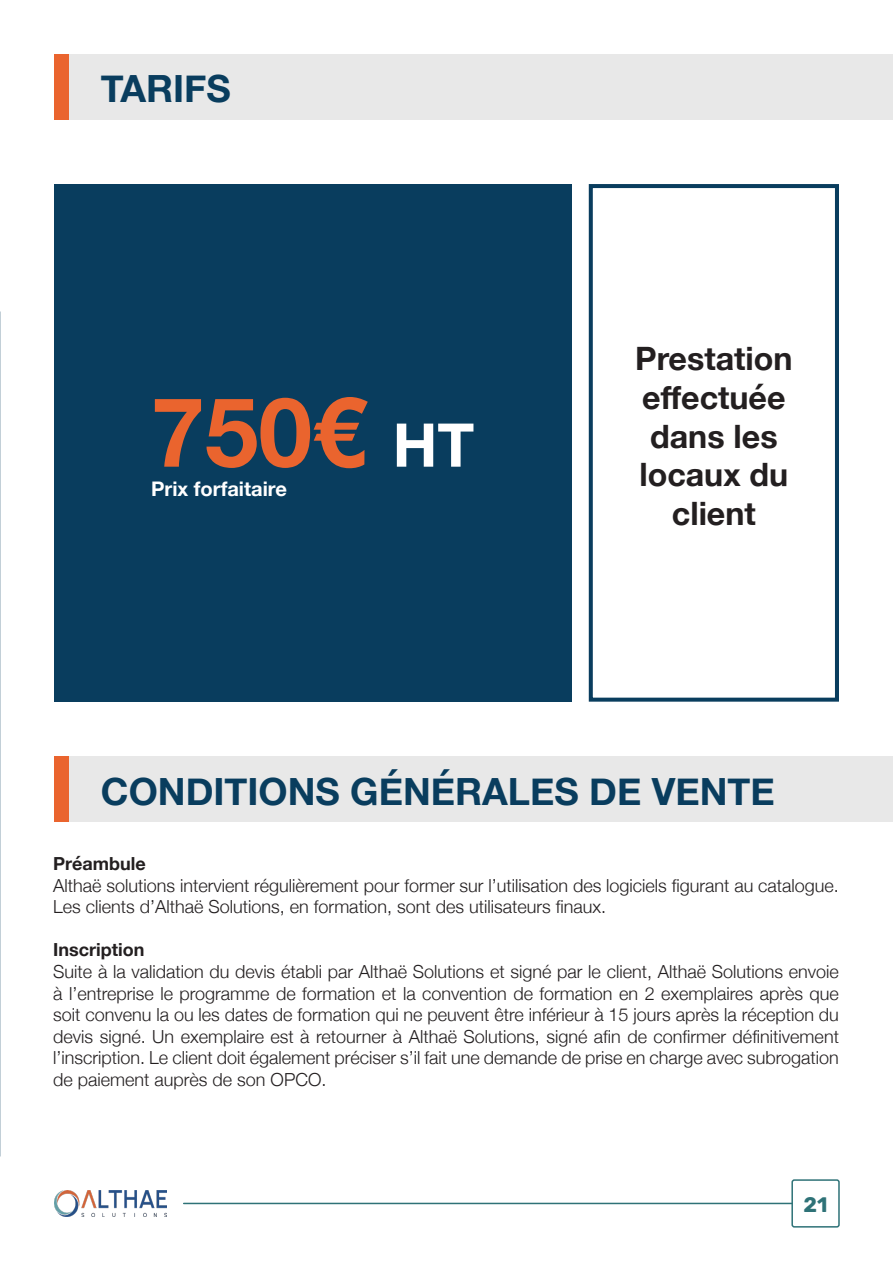
<style>
.page{position:relative;width:893px;height:1263px;background:#fff}
.page>*{position:absolute;margin:0;border:0;box-sizing:border-box;transform-origin:0 0}
.t1{font:700 96.6px "Helvetica Neue";color:#ea642e}
.t2{font:700 37.5px "Helvetica Neue";color:#093d5e}
.t3{font:700 32.25px/38.5px "Helvetica Neue";color:#231f20}
.t4{font:700 21px "Rubik";color:#2e7277}
.Corps_de_Texte{font:700 20.1px "Helvetica Neue";color:#fff}
.t5{font:300 18px/21.6px "Helvetica Neue";color:#231f20}
.t6{font:700 18px "Helvetica Neue";color:#231f20}
.s1{font-size:60.3px;color:#fff}
</style>
<div class="page">
<div style="left:791px;top:1179px;width:49px;height:48px;border:2px solid #2e7277;border-radius:2px"></div>
<hr style="left:184px;top:1203px;width:608px;height:1px;background:#2e7277">
<div style="left:54px;top:54px;width:839px;height:65px;background:#e8e8e8"></div>
<div style="left:54px;top:54px;width:14px;height:65px;background:#ea642e"></div>
<img style="left:54px;top:1191px;width:112px;height:25px">
<hr style="left:0;top:54px;width:1px;height:257px;background:#e8e8e8">
<div style="left:54px;top:757px;width:839px;height:65px;background:#e8e8e8"></div>
<div style="left:54px;top:757px;width:14px;height:65px;background:#ea642e"></div>
<div style="left:54px;top:184px;width:517px;height:517px;background:#093d5e"></div>
<div style="left:589px;top:184px;width:250px;height:518px;border:4px solid #093d5e"></div>
<h2 class="t2" style="left:101px;top:59px;width:131px">TARIFS</h2>
<p class="t1" style="left:151px;top:356px;width:325px">750€ <span class="s1">HT</span></p>
<p class="Corps_de_Texte" style="left:151px;top:473px;width:137px">Prix forfaitaire</p>
<p class="t3" style="left:635px;top:340px;width:159px">Prestation effectuée dans les</p>
<p class="t3" style="left:639px;top:456px;width:150px;text-align:center">locaux du client</p>
<h2 class="t2" style="left:101px;top:762px;width:675px">CONDITIONS GÉNÉRALES DE VENTE</h2>
<p class="t6" style="left:53px;top:849px;width:94px">Préambule</p>
<p class="t5" style="left:53px;top:873px;width:787px">Althaë solutions intervient régulièrement pour former sur l’utilisation des logiciels figurant au catalogue.<br>Les clients d’Althaë Solutions, en formation, sont des utilisateurs finaux.</p>
<p class="t6" style="left:53px;top:936px;width:93px">Inscription</p>
<p class="t5" style="left:53px;top:959px;width:787px;text-align:justify">Suite à la validation du devis établi par Althaë Solutions et signé par le client, Althaë Solutions envoie à l’entreprise le programme de formation et la convention de formation en 2 exemplaires après que soit convenu la ou les dates de formation qui ne peuvent être inférieur à 15 jours après la réception du devis signé. Un exemplaire est à retourner à Althaë Solutions, signé afin de confirmer définitivement l’inscription. Le client doit également préciser s’il fait une demande de prise en charge avec subrogation de paiement auprès de son OPCO.</p>
<p class="t4" style="left:803px;top:1193px;width:26px">21</p>
</div>
